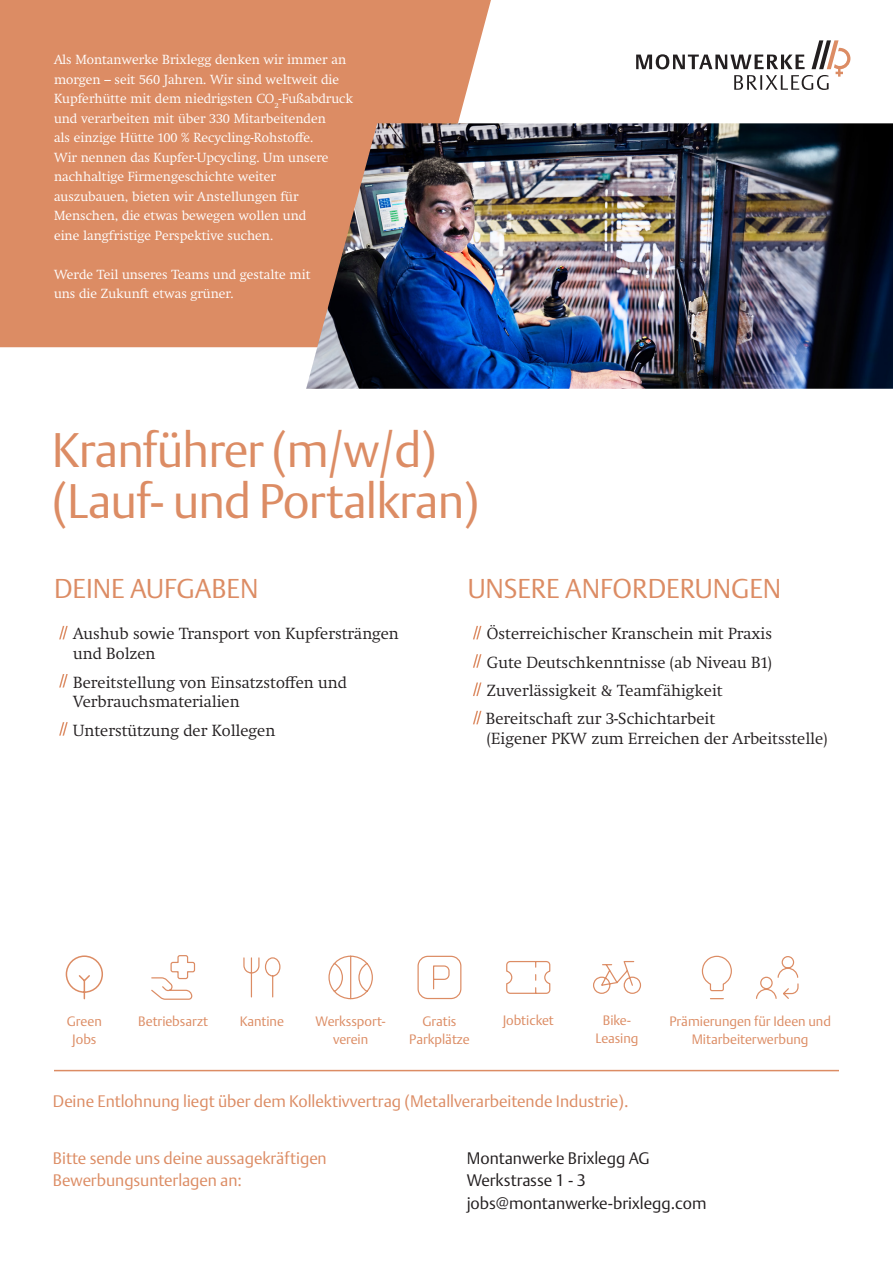
<style>
.page{position:relative;width:893px;height:1263px;background:#fff}
.page>*{position:absolute;margin:0;border:0;box-sizing:border-box;transform-origin:0 0}
.t1{font:300 48px "DTL Argo T";letter-spacing:-.02em;color:#dc8c64}
.t2{font:300 27px "DTL Argo T";color:#dc8c64}
.t3{font:300 16.5px/19.8px "Swift Neue LT Pro";color:#231f20}
.t4{font:300 16.5px/22.5px "DTL Argo T";color:#dc8c64}
.t5{font:300 16.5px/22.5px "DTL Argo T";color:#231f20}
.t6{font:300 13.5px/19.5px "Swift Neue LT Pro";color:#fff}
.t7{font:300 13.5px/18px "DTL Argo T";color:#dc8c64;text-align:center}
</style>
<div class="page">
<svg style="left:636px;top:40px;width:214px;height:50px"></svg>
<hr style="left:54px;top:1070px;width:785px;height:1px;background:#dc8c64">
<svg style="left:65px;top:955px;width:38px;height:45px"></svg>
<svg style="left:243px;top:957px;width:38px;height:41px"></svg>
<svg style="left:417px;top:955px;width:45px;height:45px"></svg>
<div style="left:0;top:0;width:491px;height:347px;background:#dc8c64"></div>
<svg style="left:506px;top:961px;width:45px;height:33px"></svg>
<svg style="left:701px;top:955px;width:31px;height:45px"></svg>
<svg style="left:756px;top:956px;width:43px;height:43px"></svg>
<svg style="left:151px;top:955px;width:45px;height:45px"></svg>
<svg style="left:328px;top:955px;width:45px;height:45px"></svg>
<svg style="left:593px;top:961px;width:49px;height:33px"></svg>
<svg style="left:59px;top:626px;width:9px;height:13px"></svg>
<svg style="left:59px;top:674px;width:9px;height:13px"></svg>
<svg style="left:59px;top:722px;width:9px;height:14px"></svg>
<svg style="left:473px;top:626px;width:8px;height:13px"></svg>
<svg style="left:473px;top:654px;width:8px;height:14px"></svg>
<svg style="left:473px;top:682px;width:8px;height:14px"></svg>
<svg style="left:473px;top:711px;width:8px;height:13px"></svg>
<img style="left:306px;top:123px;width:587px;height:266px">
<p class="t6" style="left:54px;top:50px;width:301px">Als Montanwerke Brixlegg denken wir immer an morgen – seit 560 Jahren. Wir sind weltweit die Kupferhütte mit dem niedrigsten CO<sub>2</sub>-Fußabdruck und verarbeiten mit über 330 Mitarbeitenden<br>als einzige Hütte 100 % Recycling-Rohstoffe.<br>Wir nennen das Kupfer-Upcycling. Um unsere nachhaltige Firmengeschichte weiter auszubauen, bieten wir Anstellungen für Menschen, die etwas bewegen wollen und<br>eine langfristige Perspektive suchen.</p>
<p class="t6" style="left:54px;top:264px;width:258px">Werde Teil unseres Teams und gestalte mit uns die Zukunft etwas grüner.</p>
<p class="t1" style="left:52px;top:422px;width:387px">Kranführer (m/w/d)</p>
<p class="t1" style="left:52px;top:473px;width:429px">(Lauf- und Portalkran)</p>
<p class="t2" style="left:54px;top:572px;width:206px">DEINE AUFGABEN</p>
<p class="t3" style="left:73px;top:624px;width:327px">Aushub sowie Transport von Kupfersträngen und Bolzen</p>
<p class="t3" style="left:73px;top:672px;width:275px">Bereitstellung von Einsatzstoffen und<br>Verbrauchsmaterialien</p>
<p class="t3" style="left:73px;top:720px;width:204px">Unterstützung der Kollegen</p>
<p class="t2" style="left:468px;top:572px;width:315px">UNSERE ANFORDERUNGEN</p>
<p class="t3" style="left:487px;top:624px;width:287px">Österreichischer Kranschein mit Praxis</p>
<p class="t3" style="left:487px;top:652px;width:287px">Gute Deutschkenntnisse (ab Niveau B1)</p>
<p class="t3" style="left:487px;top:680px;width:237px">Zuverlässigkeit &amp; Teamfähigkeit</p>
<p class="t3" style="left:486px;top:709px;width:343px">Bereitschaft zur 3-Schichtarbeit<br>(Eigener PKW zum Erreichen der Arbeitsstelle)</p>
<p class="t7" style="left:67px;top:1012px;width:37px">Green<br>Jobs</p>
<p class="t7" style="left:240px;top:1012px;width:46px">Kantine</p>
<p class="t7" style="left:409px;top:1012px;width:62px">Gratis<br>Parkplätze</p>
<p class="t7" style="left:503px;top:1011px;width:53px">Jobticket</p>
<p class="t7" style="left:595px;top:1011px;width:45px">Bike-<br>Leasing</p>
<p class="t7" style="left:669px;top:1012px;width:163px">Prämierungen für Ideen und<br>Mitarbeiterwerbung</p>
<p class="t7" style="left:138px;top:1012px;width:71px">Betriebsarzt</p>
<p class="t7" style="left:315px;top:1012px;width:72px">Werkssport&shy;verein</p>
<p class="t4" style="left:53px;top:1089px;width:577px">Deine Entlohnung liegt über dem Kollektivvertrag (Metallverarbeitende Industrie).</p>
<p class="t4" style="left:53px;top:1147px;width:275px">Bitte sende uns deine aussagekräftigen<br>Bewerbungsunterlagen an:</p>
<p class="t5" style="left:467px;top:1147px;width:241px">Montanwerke Brixlegg AG<br>Werkstrasse 1 - 3 jobs@montanwerke-brixlegg.com</p>
</div>
